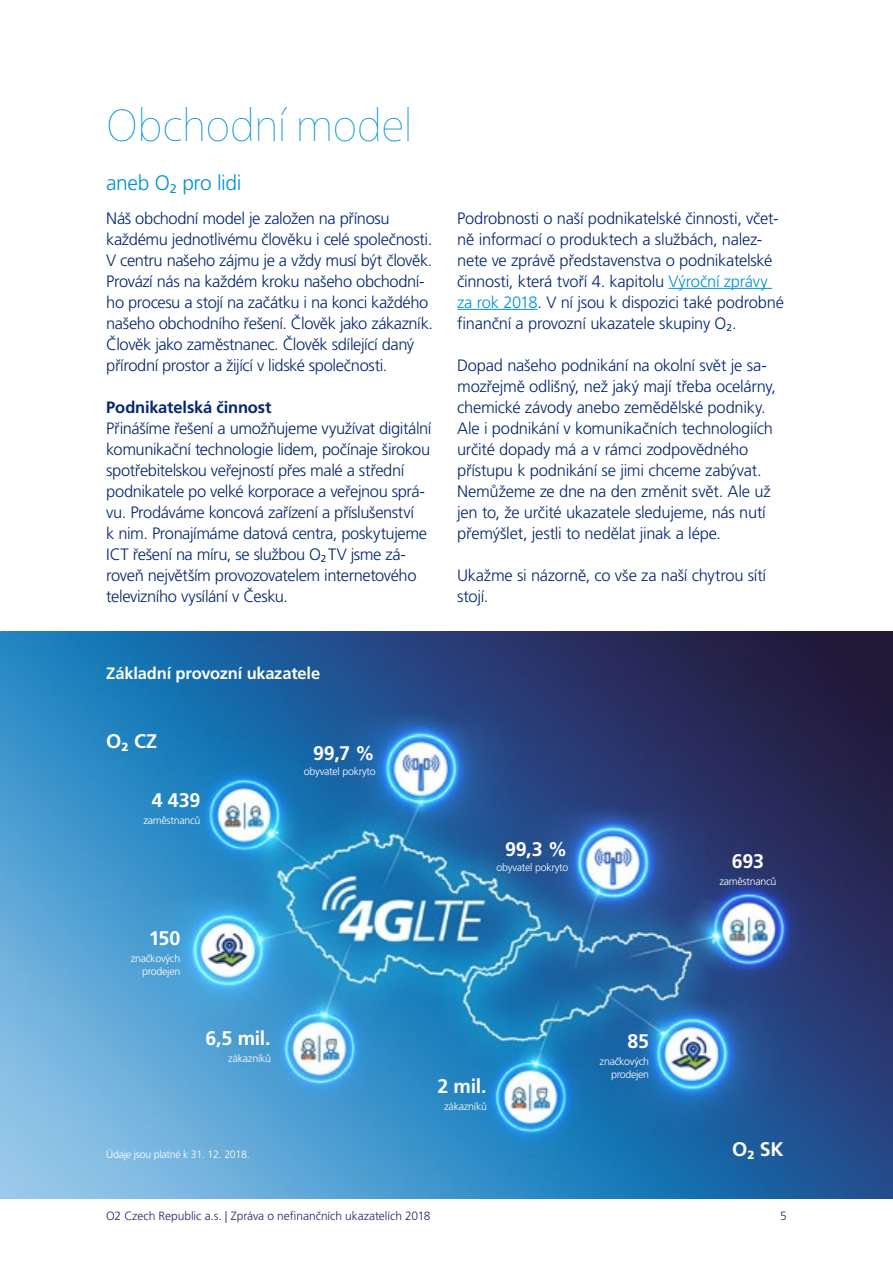
<style>
.page{position:relative;width:893px;height:1263px;background:#fff}
.page>*{position:absolute;margin:0;border:0;box-sizing:border-box;transform-origin:0 0}
.t1{font:200 45px "Frutiger Neue LT Pro";letter-spacing:-.02em;color:#0092d4}
.t2{font:300 21px "Frutiger LT Pro";letter-spacing:-.02em;color:#0092d4}
.t3{font:700 19.65px "Frutiger LT Pro";letter-spacing:-.015em;color:#fff}
.t4{font:300 16.5px/21px "Frutiger LT Pro";letter-spacing:-.02em;color:#04276e}
.t5{font:700 16.5px "Frutiger LT Pro";letter-spacing:-.01em;color:#fff}
.t6{font:700 16.5px "Frutiger LT Pro";letter-spacing:-.01em;color:#04276e}
.t7{font:300 12px "Frutiger LT Pro";letter-spacing:-.005em;color:#24246c}
.t8{font:300 10.65px/12.8px "Frutiger LT Pro";letter-spacing:-.025em;color:#fff;text-align:right}
.s1{color:#0092d4}
</style>
<div class="page">
<img style="left:0;top:631px;width:893px;height:567px">
<hr style="left:668px;top:288px;width:104px;height:1px;background:#0092d4">
<hr style="left:457px;top:309px;width:80px;height:1px;background:#0092d4">
<h1 class="t1" style="left:106px;top:98px;width:308px">Obchodní model</h1>
<p class="t2" style="left:106px;top:170px;width:137px">aneb O<sub>2</sub> pro lidi</p>
<p class="t4" style="left:106px;top:208px;width:328px">Náš obchodní model je založen na přínosu každému jednotlivému člověku i celé společnosti.<br>V centru našeho zájmu je a vždy musí být člověk.<br>Provází nás na každém kroku našeho obchodní&shy;ho procesu a stojí na začátku i na konci každého našeho obchodního řešení. Člověk jako zákazník.<br>Člověk jako zaměstnanec. Člověk sdílející daný přírodní prostor a žijící v lidské společnosti.</p>
<p class="t6" style="left:106px;top:397px;width:167px">Podnikatelská činnost</p>
<p class="t4" style="left:106px;top:418px;width:327px">Přinášíme řešení a umožňujeme využívat digitální komunikační technologie lidem, počínaje širokou spotřebitelskou veřejností přes malé a střední podnikatele po velké korporace a veřejnou sprá&shy;vu. Prodáváme koncová zařízení a příslušenství<br>k nim. Pronajímáme datová centra, poskytujeme ICT řešení na míru, se službou O<sub>2</sub> TV jsme zá&shy;roveň největším provozovatelem internetového televizního vysílání v Česku.</p>
<p class="t5" style="left:106px;top:664px;width:215px">Základní provozní ukazatele</p>
<p class="t3" style="left:106px;top:729px;width:52px">O<sub>2</sub> CZ</p>
<p class="t3" style="left:152px;top:788px;width:50px">4 439</p>
<p class="t8" style="left:143px;top:814px;width:59px">zaměstnanců</p>
<p class="t3" style="left:313px;top:741px;width:63px">99,7 %</p>
<p class="t8" style="left:304px;top:764px;width:73px">obyvatel pokryto</p>
<p class="t3" style="left:149px;top:927px;width:33px">150</p>
<p class="t8" style="left:131px;top:952px;width:51px">značkových prodejen</p>
<p class="t3" style="left:205px;top:1027px;width:67px">6,5 mil.</p>
<p class="t4" style="left:457px;top:208px;width:328px">Podrobnosti o naší podnikatelské činnosti, včet&shy;ně informací o produktech a službách, nalez&shy;nete ve zprávě představenstva o podnikatelské činnosti, která tvoří 4. kapitolu <span class="s1">Výroční zprávy za rok 2018</span>. V ní jsou k dispozici také podrobné finanční a provozní ukazatele skupiny O<sub>2</sub>.</p>
<p class="t4" style="left:457px;top:355px;width:321px">Dopad našeho podnikání na okolní svět je sa&shy;mozřejmě odlišný, než jaký mají třeba ocelárny, chemické závody anebo zemědělské podniky.<br>Ale i podnikání v komunikačních technologiích určité dopady má a v rámci zodpovědného přístupu k podnikání se jimi chceme zabývat.<br>Nemůžeme ze dne na den změnit svět. Ale už jen to, že určité ukazatele sledujeme, nás nutí přemýšlet, jestli to nedělat jinak a lépe.</p>
<p class="t4" style="left:457px;top:565px;width:311px">Ukažme si názorně, co vše za naší chytrou sítí stojí.</p>
<p class="t3" style="left:505px;top:838px;width:64px">99,3 %</p>
<p class="t8" style="left:497px;top:861px;width:73px">obyvatel pokryto</p>
<p class="t3" style="left:627px;top:1030px;width:23px">85</p>
<p class="t3" style="left:732px;top:849px;width:34px">693</p>
<p class="t8" style="left:719px;top:875px;width:59px">zaměstnanců</p>
<p class="t8" style="left:228px;top:1052px;width:44px">zákazníků</p>
<p class="t8" style="left:106px;top:1148px;width:145px">Údaje jsou platné k 31. 12. 2018.</p>
<p class="t3" style="left:438px;top:1075px;width:50px">2 mil.</p>
<p class="t8" style="left:444px;top:1100px;width:44px">zákazníků</p>
<p class="t8" style="left:600px;top:1055px;width:51px">značkových prodejen</p>
<p class="t3" style="left:732px;top:1138px;width:53px">O<sub>2</sub> SK</p>
<p class="t7" style="left:106px;top:1209px;width:326px">O2 Czech Republic a.s. | Zpráva o nefinančních ukazatelích 2018</p>
<p class="t7" style="left:780px;top:1209px;width:8px">5</p>
</div>
